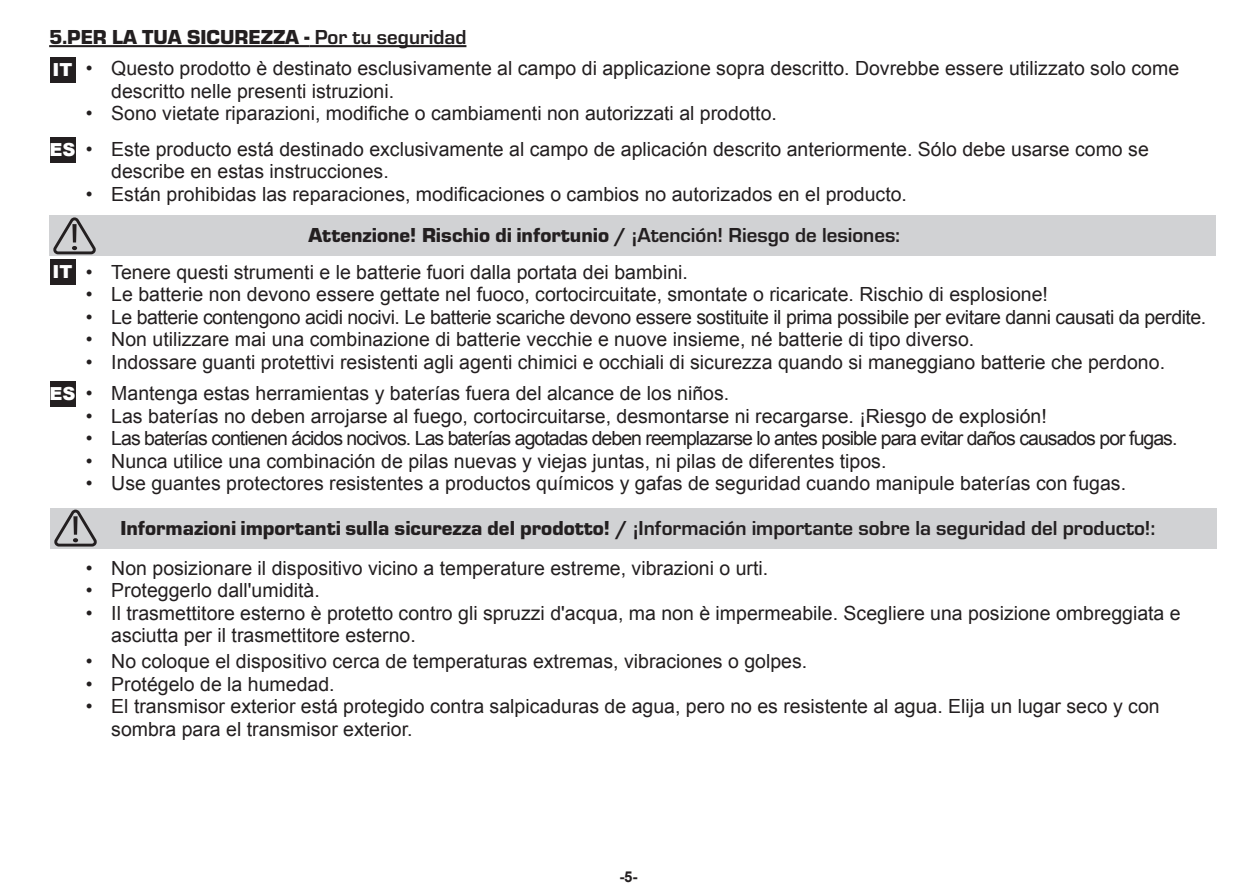
<style>
.page{position:relative;width:1259px;height:893px;background:#fff}
.page>*{position:absolute;margin:0;border:0;box-sizing:border-box;transform-origin:0 0}
.t1{font:700 21px "Eurostile OT";color:#231f20}
.t2{font:900 21px "Eurostile OT";color:#231f20}
.t3{font:19.5px/22.5px "Arial";color:#231f20}
.t4{font:19.5px "Arial";letter-spacing:-.025em;color:#231f20}
.t5{font:19.5px "Arial";letter-spacing:-.05em;color:#231f20}
.t6{font:900 18px "Arial";color:#fff}
.t7{font:700 15px "Arial";color:#231f20}
.s1{font-weight:700}
.s2{font-weight:900}
</style>
<div class="page">
<div style="left:49px;top:216px;width:1166px;height:40px;background:#d1d2d4"></div>
<hr style="left:49px;top:45px;width:260px;height:2px;background:#231f20">
<hr style="left:309px;top:45px;width:157px;height:2px;background:#231f20">
<div style="left:50px;top:137px;width:25px;height:26px;background:#231f20"></div>
<div style="left:50px;top:381px;width:25px;height:25px;background:#231f20"></div>
<div style="left:50px;top:57px;width:25px;height:26px;background:#231f20"></div>
<div style="left:50px;top:259px;width:25px;height:26px;background:#231f20"></div>
<svg style="left:51px;top:215px;width:47px;height:40px"></svg>
<div style="left:50px;top:508px;width:1166px;height:40px;background:#d1d2d4"></div>
<svg style="left:54px;top:509px;width:43px;height:38px"></svg>
<p class="t2" style="left:49px;top:25px;width:419px">5.PER LA TUA SICUREZZA - <span class="s1">Por tu seguridad</span></p>
<p class="t6" style="left:53px;top:57px;width:21px">IT</p>
<p class="t3" style="left:111px;top:57px;width:1069px;text-indent:-26px">• Questo prodotto è destinato esclusivamente al campo di applicazione sopra descritto. Dovrebbe essere utilizzato solo come descritto nelle presenti istruzioni.</p>
<p class="t3" style="left:86px;top:102px;width:692px">• Sono vietate riparazioni, modifiche o cambiamenti non autorizzati al prodotto.</p>
<p class="t6" style="left:50px;top:137px;width:27px">ES</p>
<p class="t3" style="left:111px;top:138px;width:1039px;text-indent:-26px">• Este producto está destinado exclusivamente al campo de aplicación descrito anteriormente. Sólo debe usarse como se describe en estas instrucciones.</p>
<p class="t3" style="left:86px;top:183px;width:823px">• Están prohibidas las reparaciones, modificaciones o cambios no autorizados en el producto.</p>
<p class="t2" style="left:308px;top:224px;width:593px">Attenzione! Rischio di infortunio / <span class="s1">¡Atención! Riesgo de lesiones:</span></p>
<p class="t6" style="left:53px;top:259px;width:21px">IT</p>
<p class="t6" style="left:50px;top:380px;width:27px">ES</p>
<p class="t3" style="left:86px;top:261px;width:604px">• Tenere questi strumenti e le batterie fuori dalla portata dei bambini.</p>
<p class="t3" style="left:86px;top:283px;width:963px">• Le batterie non devono essere gettate nel fuoco, cortocircuitate, smontate o ricaricate. Rischio di esplosione!</p>
<p class="t4" style="left:86px;top:304px;width:1122px">• Le batterie contengono acidi nocivi. Le batterie scariche devono essere sostituite il prima possibile per evitare danni causati da perdite.</p>
<p class="t3" style="left:86px;top:328px;width:890px">• Non utilizzare mai una combinazione di batterie vecchie e nuove insieme, né batterie di tipo diverso.</p>
<p class="t3" style="left:86px;top:351px;width:1080px">• Indossare guanti protettivi resistenti agli agenti chimici e occhiali di sicurezza quando si maneggiano batterie che perdono.</p>
<p class="t3" style="left:86px;top:382px;width:645px">• Mantenga estas herramientas y baterías fuera del alcance de los niños.</p>
<p class="t3" style="left:86px;top:405px;width:962px">• Las baterías no deben arrojarse al fuego, cortocircuitarse, desmontarse ni recargarse. ¡Riesgo de explosión!</p>
<p class="t5" style="left:86px;top:426px;width:1093px">• Las baterías contienen ácidos nocivos. Las baterías agotadas deben reemplazarse lo antes posible para evitar daños causados por fugas.</p>
<p class="t3" style="left:86px;top:450px;width:802px">• Nunca utilice una combinación de pilas nuevas y viejas juntas, ni pilas de diferentes tipos.</p>
<p class="t3" style="left:86px;top:472px;width:1042px">• Use guantes protectores resistentes a productos químicos y gafas de seguridad cuando manipule baterías con fugas.</p>
<p class="t1" style="left:120px;top:516px;width:1036px"><span class="s2">Informazioni importanti sulla sicurezza del prodotto! /</span> ¡Información importante sobre la seguridad del producto!:</p>
<p class="t3" style="left:86px;top:557px;width:684px">• Non posizionare il dispositivo vicino a temperature estreme, vibrazioni o urti.</p>
<p class="t3" style="left:86px;top:579px;width:236px">• Proteggerlo dall'umidità.</p>
<p class="t3" style="left:111px;top:602px;width:1071px;text-indent:-26px">• Il trasmettitore esterno è protetto contro gli spruzzi d'acqua, ma non è impermeabile. Scegliere una posizione ombreggiata e asciutta per il trasmettitore esterno.</p>
<p class="t3" style="left:86px;top:650px;width:723px">• No coloque el dispositivo cerca de temperaturas extremas, vibraciones o golpes.</p>
<p class="t3" style="left:86px;top:673px;width:250px">• Protégelo de la humedad.</p>
<p class="t3" style="left:111px;top:695px;width:1050px;text-indent:-26px">• El transmisor exterior está protegido contra salpicaduras de agua, pero no es resistente al agua. Elija un lugar seco y con sombra para el transmisor exterior.</p>
<p class="t7" style="left:619px;top:867px;width:20px">-5-</p>
</div>
